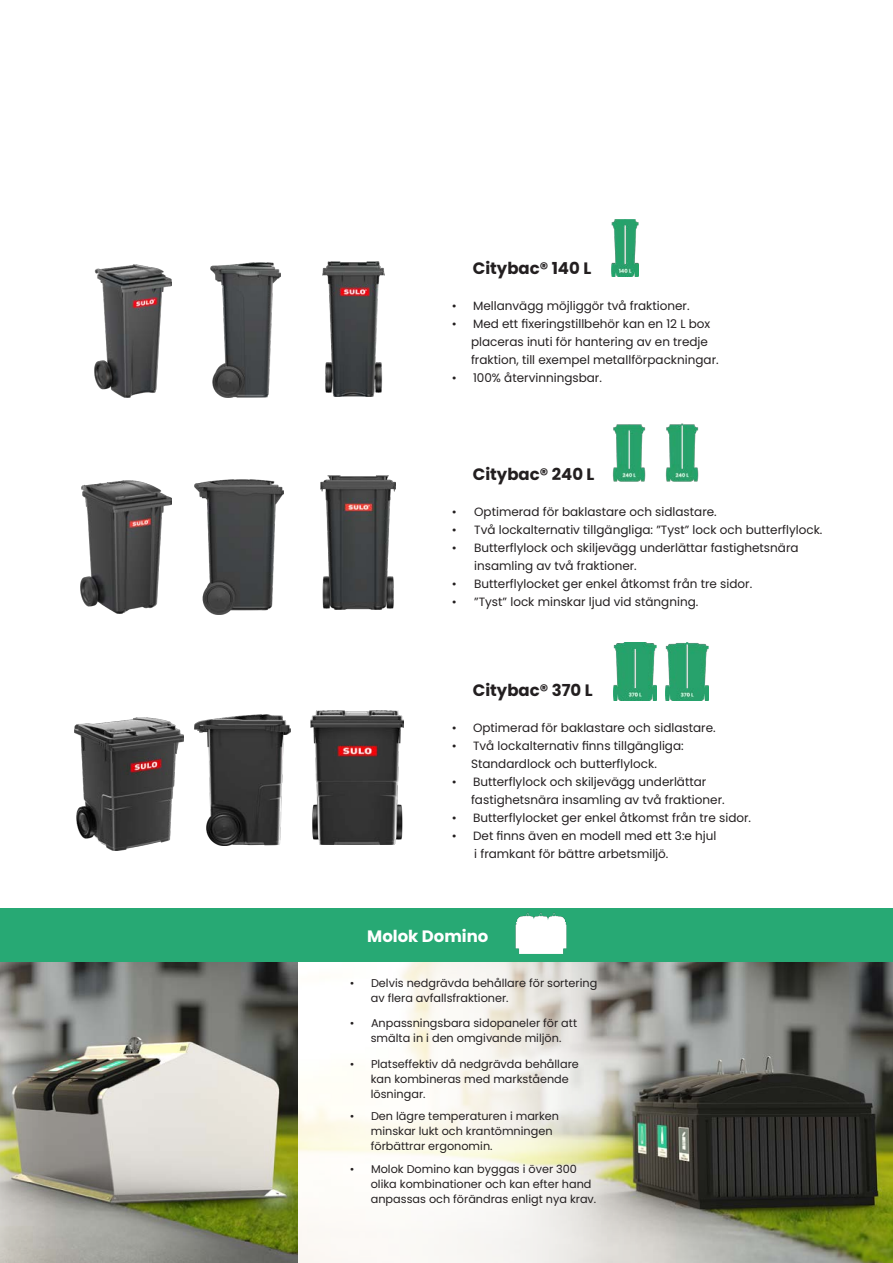
<style>
.page{position:relative;width:893px;height:1263px;background:#fff}
.page>*{position:absolute;margin:0;border:0;box-sizing:border-box;transform-origin:0 0}
.Poppins_Sub{font:700 16.5px "Poppins";color:#231f20}
.Poppins_Sub-2{font:700 16.5px "Poppins";color:#fff}
.Poppins_9_Aufzählung{font:12px/18px "Poppins";color:#231f20}
.Poppins_11{font:12px/18px "Poppins";color:#231f20}
.Poppins_9_Aufzählung-2{font:11.25px/15px "Poppins";color:#231f20}
</style>
<div class="page">
<img style="left:646px;top:961px;width:247px;height:302px">
<img style="left:50px;top:961px;width:248px;height:302px">
<img style="left:322px;top:261px;width:63px;height:135px">
<img style="left:211px;top:263px;width:70px;height:134px">
<img style="left:95px;top:264px;width:76px;height:133px">
<img style="left:612px;top:219px;width:27px;height:57px">
<img style="left:321px;top:475px;width:75px;height:135px">
<img style="left:194px;top:480px;width:90px;height:135px">
<img style="left:81px;top:481px;width:91px;height:132px">
<img style="left:612px;top:424px;width:34px;height:57px">
<img style="left:665px;top:424px;width:34px;height:57px">
<img style="left:310px;top:710px;width:93px;height:135px">
<img style="left:194px;top:714px;width:96px;height:131px">
<img style="left:75px;top:717px;width:108px;height:133px">
<img style="left:613px;top:642px;width:43px;height:58px">
<img style="left:666px;top:642px;width:43px;height:58px">
<svg style="left:0;top:961px;width:50px;height:302px;background:#9d9c8f"></svg>
<svg style="left:298px;top:961px;width:348px;height:302px"></svg>
<div style="left:0;top:908px;width:893px;height:53px;background:#27a974"></div>
<img style="left:515px;top:913px;width:52px;height:41px">
<div style="left:526px;top:926px;width:28px;height:18px;background:#fff"></div>
<p class="Poppins_Sub" style="left:473px;top:258px;width:120px">Citybac® 140 L</p>
<p class="Poppins_9_Aufzählung" style="left:452px;top:296px;width:239px">• Mellanvägg möjliggör två fraktioner.</p>
<p class="Poppins_9_Aufzählung" style="left:471px;top:314px;width:249px;text-indent:-19px">• Med ett fixeringstillbehör kan en 12 L box placeras inuti för hantering av en tredje fraktion, till exempel metallförpackningar.</p>
<p class="Poppins_9_Aufzählung" style="left:452px;top:368px;width:152px">• 100% återvinningsbar.</p>
<p class="Poppins_Sub" style="left:473px;top:464px;width:123px">Citybac® 240 L</p>
<p class="Poppins_11" style="left:452px;top:502px;width:266px">• Optimerad för baklastare och sidlastare.</p>
<p class="Poppins_11" style="left:452px;top:520px;width:372px">• Två lockalternativ tillgängliga: ”Tyst” lock och butterflylock.</p>
<p class="Poppins_11" style="left:474px;top:538px;width:326px;text-indent:-22px">• Butterflylock och skiljevägg underlättar fastighetsnära insamling av två fraktioner.</p>
<p class="Poppins_11" style="left:452px;top:574px;width:302px">• Butterflylocket ger enkel åtkomst från tre sidor.</p>
<p class="Poppins_11" style="left:452px;top:592px;width:248px">• ”Tyst” lock minskar ljud vid stängning.</p>
<p class="Poppins_Sub" style="left:473px;top:681px;width:121px">Citybac® 370 L</p>
<p class="Poppins_9_Aufzählung" style="left:452px;top:719px;width:265px">• Optimerad för baklastare och sidlastare.</p>
<p class="Poppins_9_Aufzählung" style="left:452px;top:737px;width:233px">• Två lockalternativ finns tillgängliga:</p>
<p class="Poppins_9_Aufzählung" style="left:471px;top:755px;width:187px">Standardlock och butterflylock.</p>
<p class="Poppins_9_Aufzählung" style="left:471px;top:773px;width:255px;text-indent:-19px">• Butterflylock och skiljevägg underlättar fastighetsnära insamling av två fraktioner.</p>
<p class="Poppins_9_Aufzählung" style="left:452px;top:809px;width:301px">• Butterflylocket ger enkel åtkomst från tre sidor.</p>
<p class="Poppins_9_Aufzählung" style="left:474px;top:827px;width:244px;text-indent:-22px">• Det finns även en modell med ett 3:e hjul i framkant för bättre arbetsmiljö.</p>
<p class="Poppins_Sub-2" style="left:367px;top:926px;width:123px">Molok Domino</p>
<p class="Poppins_9_Aufzählung-2" style="left:371px;top:975px;width:228px;text-indent:-21px">• Delvis nedgrävda behållare för sortering av flera avfallsfraktioner.</p>
<p class="Poppins_9_Aufzählung-2" style="left:350px;top:1016px;width:229px;text-align:center">• Anpassningsbara sidopaneler för att smälta in i den omgivande miljön.</p>
<p class="Poppins_9_Aufzählung-2" style="left:371px;top:1056px;width:210px;text-indent:-21px">• Platseffektiv då nedgrävda behållare kan kombineras med markstående lösningar.</p>
<p class="Poppins_9_Aufzählung-2" style="left:371px;top:1109px;width:190px;text-indent:-21px">• Den lägre temperaturen i marken minskar lukt och krantömningen förbättrar ergonomin.</p>
<p class="Poppins_9_Aufzählung-2" style="left:371px;top:1161px;width:227px;text-indent:-21px">• Molok Domino kan byggas i över 300 olika kombinationer och kan efter hand anpassas och förändras enligt nya krav.</p>
</div>
